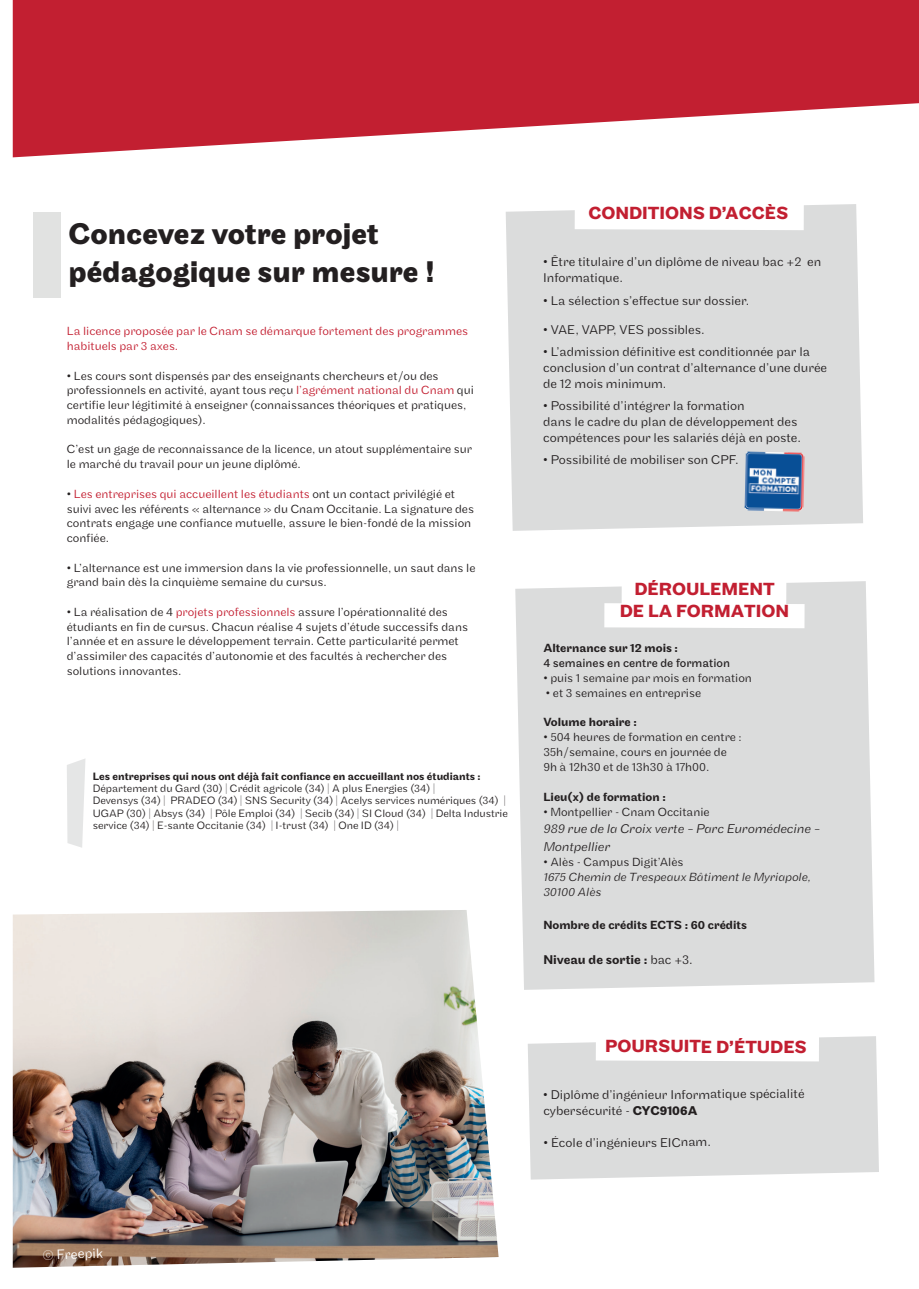
<style>
.page{position:relative;width:919px;height:1289px;background:#fff}
.page>*{position:absolute;margin:0;border:0;box-sizing:border-box;transform-origin:0 0}
.t1{font:700 31.05px/37.2px "Maple";color:#231f20}
.t2{font:700 18.3px/21.9px "Maple";letter-spacing:-.005em;color:#c21f31;text-align:center}
.t3{font:300 14.1px "Maple";color:#fff}
.t4{font:300 13.2px/15.9px "Maple";color:#231f20}
.t5{font:italic 300 13.2px/17.9px "Maple";color:#231f20}
.t6{font:500 13.2px "Maple";color:#231f20}
.t7{font:300 12.3px/14.7px "Maple";color:#231f20}
.t8{font:500 12.3px "Maple";color:#231f20}
.t9{font:300 12.3px/14.7px "Maple";color:#c31f31}
.t10{font:italic 300 12.3px/14.9px "Maple";color:#231f20}
.t11{font:12.3px "Maple";color:#231f20}
.t12{font:300 11.1px/12.3px "Maple";color:#231f20}
.t13{font:500 11.1px "Maple";color:#231f20}
.s1{color:#c31f31}
.s2{font-weight:300}
.s3{font-weight:700}
</style>
<div class="page">
<img style="left:13px;top:910px;width:485px;height:357px">
<div style="left:33px;top:212px;width:27px;height:85px;background:#e1e2e1"></div>
<svg style="left:13px;top:0;width:905px;height:157px;fill:#c21f31"></svg>
<svg style="left:67px;top:759px;width:18px;height:88px;background:#e8e9e9"></svg>
<div style="left:515px;top:581px;width:359px;height:408px;background:#dbdcdc"></div>
<svg style="left:604px;top:581px;width:200px;height:47px"></svg>
<div style="left:528px;top:1036px;width:350px;height:143px;background:#dbdcdc"></div>
<svg style="left:595px;top:1036px;width:224px;height:25px"></svg>
<div style="left:506px;top:204px;width:357px;height:327px;background:#dbdcdc"></div>
<svg style="left:574px;top:204px;width:229px;height:26px"></svg>
<img style="left:744px;top:451px;width:60px;height:60px">
<h1 class="t1" style="left:68px;top:215px;width:368px">Concevez votre projet pédagogique sur mesure !</h1>
<p class="t9" style="left:67px;top:324px;width:402px">La licence proposée par le Cnam se démarque fortement des programmes habituels par 3 axes.</p>
<p class="t7" style="left:67px;top:368px;width:408px">• Les cours sont dispensés par des enseignants chercheurs et/ou des professionnels en activité, ayant tous reçu <span class="s1">l’agrément national du Cnam</span> qui certifie leur légitimité à enseigner (connaissances théoriques et pratiques, modalités pédagogiques).</p>
<p class="t7" style="left:67px;top:442px;width:406px">C’est un gage de reconnaissance de la licence, un atout supplémentaire sur le marché du travail pour un jeune diplômé.</p>
<p class="t7" style="left:67px;top:486px;width:408px">• <span class="s1">Les entreprises qui accueillent les étudiants</span> ont un contact privilégié et suivi avec les référents « alternance » du Cnam Occitanie. La signature des contrats engage une confiance mutuelle, assure le bien-fondé de la mission confiée.</p>
<p class="t7" style="left:67px;top:560px;width:410px">• L’alternance est une immersion dans la vie professionnelle, un saut dans le grand bain dès la cinquième semaine du cursus.</p>
<p class="t7" style="left:67px;top:604px;width:402px">• La réalisation de 4 <span class="s1">projets professionnels</span> assure l’opérationnalité des étudiants en fin de cursus. Chacun réalise 4 sujets d’étude successifs dans l’année et en assure le développement terrain. Cette particularité permet d’assimiler des capacités d’autonomie et des facultés à rechercher des solutions innovantes.</p>
<p class="t13" style="left:93px;top:769px;width:389px">Les entreprises qui nous ont déjà fait confiance en accueillant nos étudiants :</p>
<p class="t12" style="left:93px;top:782px;width:416px">Département du Gard (30) | Crédit agricole (34) | A plus Energies (34) |<br>Devensys (34) | PRADEO (34) | SNS Security (34) | Acelys services numériques (34) | UGAP (30) | Absys (34) | Pôle Emploi (34) | Secib (34) | SI Cloud (34) | Delta Industrie service (34) | E-sante Occitanie (34) | I-trust (34) | One ID (34) |</p>
<h2 class="t2" style="left:588px;top:202px;width:201px">CONDITIONS D’ACCÈS</h2>
<p class="t4" style="left:543px;top:254px;width:279px">• Être titulaire d’un diplôme de niveau bac +2 en<br>Informatique.</p>
<p class="t4" style="left:543px;top:292px;width:208px">• La sélection s’effectue sur dossier.</p>
<p class="t4" style="left:543px;top:321px;width:163px">• VAE, VAPP, VES possibles.</p>
<p class="t4" style="left:543px;top:344px;width:285px">• L’admission définitive est conditionnée par la conclusion d’un contrat d’alternance d’une durée de 12 mois minimum.</p>
<p class="t4" style="left:543px;top:398px;width:259px">• Possibilité d’intégrer la formation<br>dans le cadre du plan de développement des compétences pour les salariés déjà en poste.</p>
<p class="t4" style="left:543px;top:451px;width:197px">• Possibilité de mobiliser son CPF.</p>
<h2 class="t2" style="left:619px;top:578px;width:171px">DÉROULEMENT<br>DE LA FORMATION</h2>
<p class="t8" style="left:543px;top:641px;width:136px">Alternance sur 12 mois :</p>
<p class="t11" style="left:543px;top:656px;width:188px">4 semaines en centre de formation</p>
<p class="t7" style="left:543px;top:670px;width:210px">• puis 1 semaine par mois en formation</p>
<p class="t7" style="left:546px;top:685px;width:157px">• et 3 semaines en entreprise</p>
<p class="t8" style="left:543px;top:715px;width:95px">Volume horaire :</p>
<p class="t7" style="left:543px;top:730px;width:200px">• 504 heures de formation en centre :<br>35h/semaine, cours en journée de<br>9h à 12h30 et de 13h30 à 17h00.</p>
<p class="t8" style="left:543px;top:789px;width:124px">Lieu(x) de formation :</p>
<p class="t7" style="left:543px;top:804px;width:168px">• Montpellier - Cnam Occitanie</p>
<p class="t5" style="left:543px;top:820px;width:278px">989 rue de la Croix verte - Parc Euromédecine -<br>Montpellier</p>
<p class="t7" style="left:543px;top:854px;width:141px">• Alès - Campus Digit’Alès</p>
<p class="t10" style="left:543px;top:869px;width:269px">1675 Chemin de Trespeaux Bâtiment le Myriapole,<br>30100 Alès</p>
<p class="t8" style="left:543px;top:917px;width:205px">Nombre de crédits ECTS : 60 crédits</p>
<p class="t6" style="left:543px;top:952px;width:151px">Niveau de sortie : <span class="s2">bac +3.</span></p>
<h2 class="t2" style="left:605px;top:1035px;width:203px">POURSUITE D’ÉTUDES</h2>
<p class="t4" style="left:543px;top:1085px;width:263px;line-height:16.6px">• Diplôme d’ingénieur Informatique spécialité cybersécurité - <span class="s3">CYC9106A</span></p>
<p class="t4" style="left:543px;top:1134px;width:169px">• École d’ingénieurs EICnam.</p>
<p class="t3" style="left:42px;top:1246px;width:62px;rotate:-2deg">© Freepik</p>
</div>
